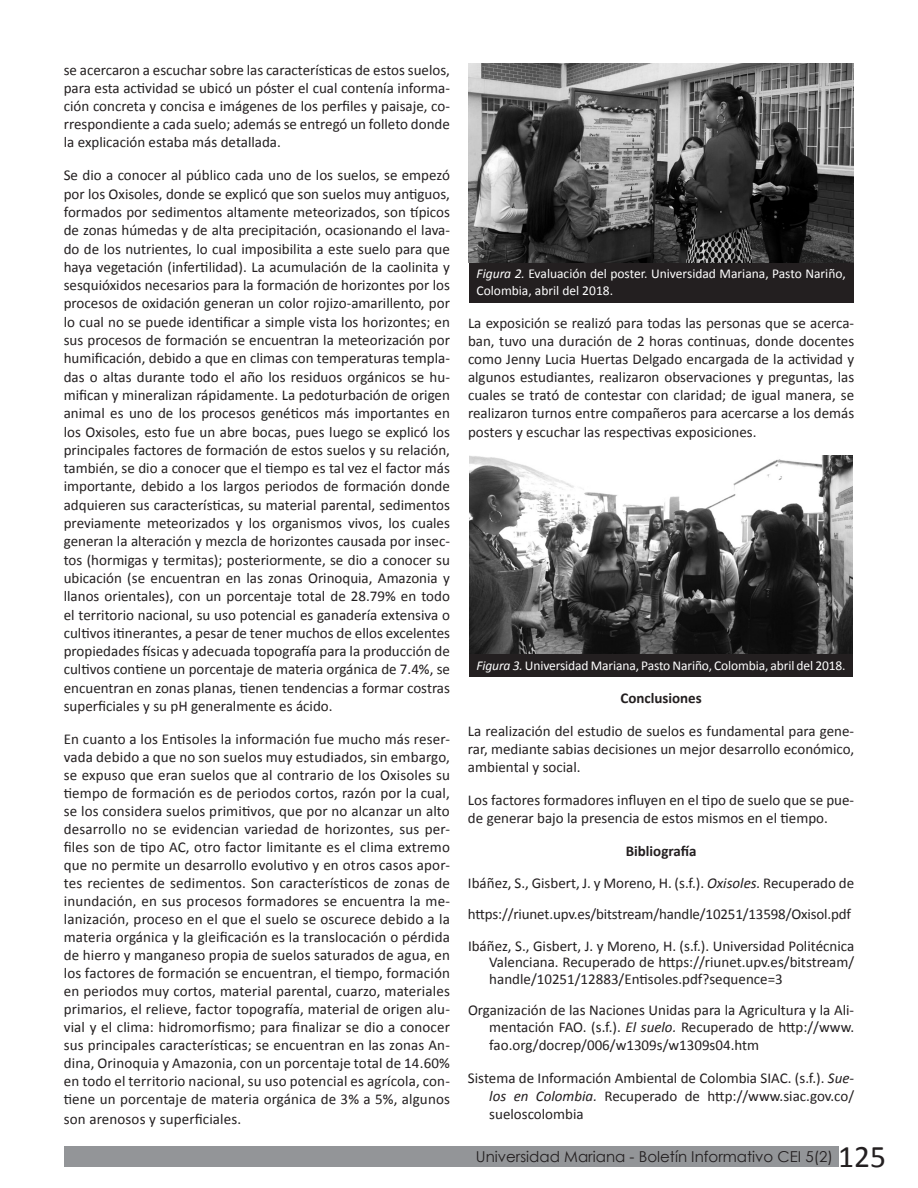
<style>
.page{position:relative;width:918px;height:1188px;background:#fff}
.page>*{position:absolute;margin:0;border:0;box-sizing:border-box;transform-origin:0 0}
.t1{font:15px/18px "Calibri";color:#231f20;text-align:justify}
.t2{font:15px "Century Gothic";color:#231f20}
.t3{font:700 15px "Calibri";color:#231f20}
.t4{font:13.5px/16.2px "Calibri";letter-spacing:-.01em;color:#fff}
.s1{font-style:italic}
.s2{font-family:"Calibri";font-size:31.5px}
</style>
<div class="page">
<div style="left:64px;top:1147px;width:774px;height:20px;background:#939598"></div>
<div style="left:469px;top:653px;width:384px;height:23px;background:#231f20"></div>
<div style="left:469px;top:262px;width:384px;height:40px;background:#231f20"></div>
<img style="left:469px;top:64px;width:384px;height:198px">
<img style="left:469px;top:456px;width:384px;height:198px">
<p class="t1" style="left:64px;top:61px;width:388px">se acercaron a escuchar sobre las características de estos suelos, para esta actividad se ubicó un póster el cual contenía informa&shy;ción concreta y concisa e imágenes de los perfiles y paisaje, co&shy;rrespondiente a cada suelo; además se entregó un folleto donde la explicación estaba más detallada.</p>
<p class="t1" style="left:64px;top:166px;width:388px">Se dio a conocer al público cada uno de los suelos, se empezó por los Oxisoles, donde se explicó que son suelos muy antiguos, formados por sedimentos altamente meteorizados, son típicos de zonas húmedas y de alta precipitación, ocasionando el lava&shy;do de los nutrientes, lo cual imposibilita a este suelo para que haya vegetación (infertilidad). La acumulación de la caolinita y sesquióxidos necesarios para la formación de horizontes por los procesos de oxidación generan un color rojizo-amarillento, por lo cual no se puede identificar a simple vista los horizontes; en sus procesos de formación se encuentran la meteorización por humificación, debido a que en climas con temperaturas templa&shy;das o altas durante todo el año los residuos orgánicos se hu&shy;mifican y mineralizan rápidamente. La pedoturbación de origen animal es uno de los procesos genéticos más importantes en los Oxisoles, esto fue un abre bocas, pues luego se explicó los principales factores de formación de estos suelos y su relación, también, se dio a conocer que el tiempo es tal vez el factor más importante, debido a los largos periodos de formación donde adquieren sus características, su material parental, sedimentos previamente meteorizados y los organismos vivos, los cuales generan la alteración y mezcla de horizontes causada por insec&shy;tos (hormigas y termitas); posteriormente, se dio a conocer su ubicación (se encuentran en las zonas Orinoquia, Amazonia y llanos orientales), con un porcentaje total de 28.79% en todo el territorio nacional, su uso potencial es ganadería extensiva o cultivos itinerantes, a pesar de tener muchos de ellos excelentes propiedades físicas y adecuada topografía para la producción de cultivos contiene un porcentaje de materia orgánica de 7.4%, se encuentran en zonas planas, tienen tendencias a formar costras superficiales y su pH generalmente es ácido.</p>
<p class="t1" style="left:64px;top:730px;width:388px">En cuanto a los Entisoles la información fue mucho más reser&shy;vada debido a que no son suelos muy estudiados, sin embargo, se expuso que eran suelos que al contrario de los Oxisoles su tiempo de formación es de periodos cortos, razón por la cual, se los considera suelos primitivos, que por no alcanzar un alto desarrollo no se evidencian variedad de horizontes, sus per&shy;files son de tipo AC, otro factor limitante es el clima extremo que no permite un desarrollo evolutivo y en otros casos apor&shy;tes recientes de sedimentos. Son característicos de zonas de inundación, en sus procesos formadores se encuentra la me&shy;lanización, proceso en el que el suelo se oscurece debido a la materia orgánica y la gleificación es la translocación o pérdida de hierro y manganeso propia de suelos saturados de agua, en los factores de formación se encuentran, el tiempo, formación en periodos muy cortos, material parental, cuarzo, materiales primarios, el relieve, factor topografía, material de origen alu&shy;vial y el clima: hidromorfismo; para finalizar se dio a conocer sus principales características; se encuentran en las zonas An&shy;dina, Orinoquia y Amazonia, con un porcentaje total de 14.60% en todo el territorio nacional, su uso potencial es agrícola, con&shy;tiene un porcentaje de materia orgánica de 3% a 5%, algunos</p>
<p class="t1" style="left:64px;top:1110px;width:179px">son arenosos y superficiales.</p>
<p class="t4" style="left:477px;top:266px;width:371px"><span class="s1">Figura 2.</span> Evaluación del poster. Universidad Mariana, Pasto Nariño,<br>Colombia, abril del 2018.</p>
<p class="t1" style="left:468px;top:314px;width:388px">La exposición se realizó para todas las personas que se acerca&shy;ban, tuvo una duración de 2 horas continuas, donde docentes como Jenny Lucia Huertas Delgado encargada de la actividad y algunos estudiantes, realizaron observaciones y preguntas, las cuales se trató de contestar con claridad; de igual manera, se realizaron turnos entre compañeros para acercarse a los demás</p>
<p class="t1" style="left:468px;top:424px;width:290px">posters y escuchar las respectivas exposiciones.</p>
<p class="t4" style="left:477px;top:658px;width:371px"><span class="s1">Figura 3.</span> Universidad Mariana, Pasto Nariño, Colombia, abril del 2018.</p>
<p class="t3" style="left:620px;top:689px;width:83px">Conclusiones</p>
<p class="t1" style="left:468px;top:722px;width:388px">La realización del estudio de suelos es fundamental para gene&shy;rar, mediante sabias decisiones un mejor desarrollo económico, ambiental y social.</p>
<p class="t1" style="left:468px;top:791px;width:388px">Los factores formadores influyen en el tipo de suelo que se pue&shy;de generar bajo la presencia de estos mismos en el tiempo.</p>
<p class="t3" style="left:626px;top:842px;width:72px">Bibliografía</p>
<p class="t1" style="left:468px;top:874px;width:388px">Ibáñez, S., Gisbert, J. y Moreno, H. (s.f.). <span class="s1">Oxisoles.</span> Recuperado de</p>
<p class="t1" style="left:468px;top:905px;width:385px">https://riunet.upv.es/bitstream/handle/10251/13598/Oxisol.pdf</p>
<p class="t1" style="left:489px;top:938px;width:366px;line-height:16.5px;text-indent:-21px">Ibáñez, S., Gisbert, J. y Moreno, H. (s.f.). Universidad Politécnica Valenciana. Recuperado de https://riunet.upv.es/bitstream/ handle/10251/12883/Entisoles.pdf?sequence=3</p>
<p class="t1" style="left:468px;top:1002px;width:388px;line-height:16.5px;text-align:right">Organización de las Naciones Unidas para la Agricultura y la Ali&shy;mentación FAO. (s.f.). <span class="s1">El suelo.</span> Recuperado de http://www.</p>
<p class="t1" style="left:489px;top:1036px;width:271px">fao.org/docrep/006/w1309s/w1309s04.htm</p>
<p class="t1" style="left:489px;top:1069px;width:366px;text-indent:-21px">Sistema de Información Ambiental de Colombia SIAC. (s.f.). <span class="s1">Sue&shy;los en Colombia.</span> Recuperado de http://www.siac.gov.co/ sueloscolombia</p>
<p class="t2" style="left:476px;top:1146px;width:412px">Universidad Mariana - Boletín Informativo CEI 5(2) <span class="s2">125</span></p>
</div>
